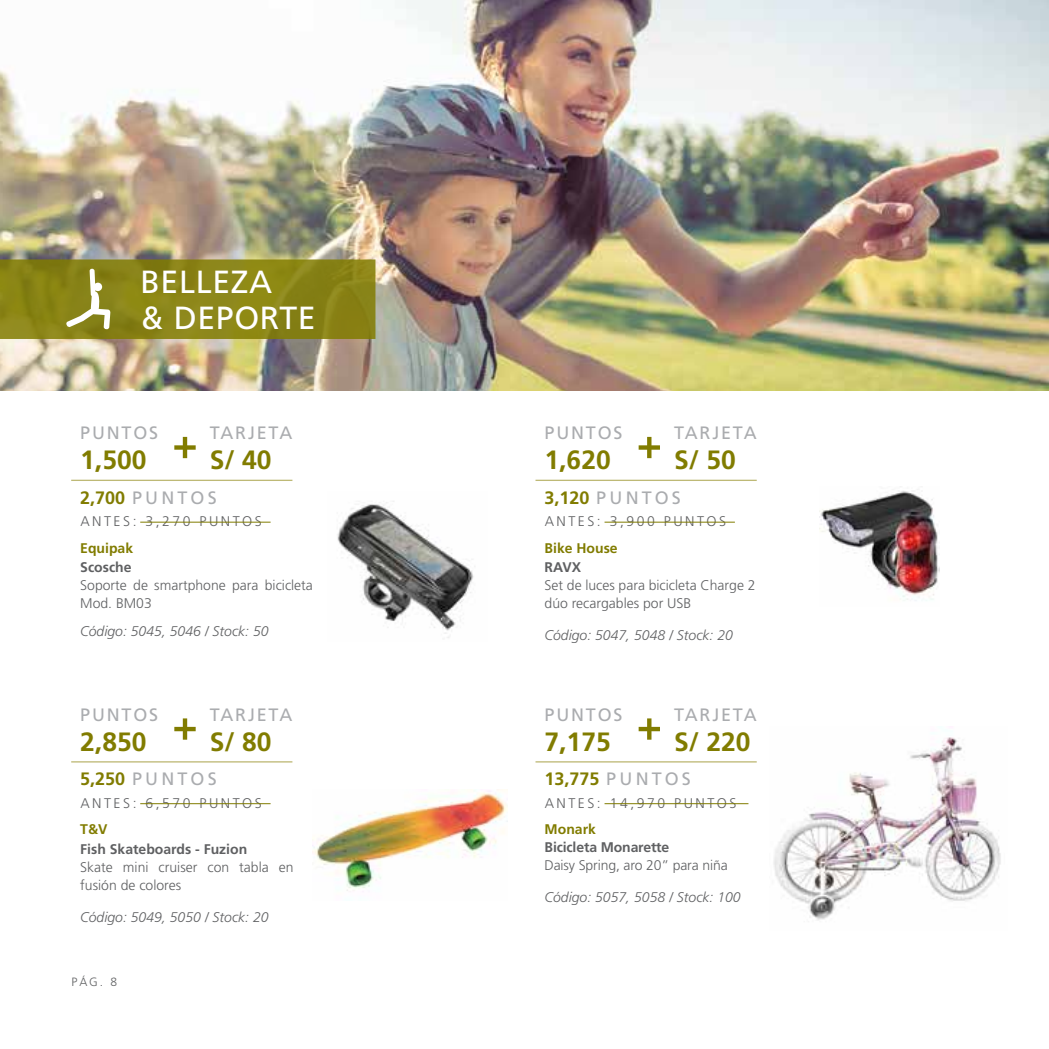
<style>
.page{position:relative;width:1049px;height:1049px;background:#fff}
.page>*{position:absolute;margin:0;border:0;box-sizing:border-box;transform-origin:0 0}
.t1{font:32px/36px "Frutiger";letter-spacing:.02em;color:#fff}
.t2{font:700 26.4px "Frutiger";color:#817c00}
.t3{font:18px "Frutiger";letter-spacing:.1em;color:#aaacaf}
.t4{font:700 18px "Frutiger";color:#817c00}
.t5{font:300 14px/18px "Frutiger";color:#5f6062}
.t6{font:italic 300 14px "Frutiger";color:#5f6062}
.t7{font:300 14px "Frutiger";letter-spacing:.18em;color:#5f6062}
.t8{font:700 14px "Frutiger";color:#5f6062}
.t9{font:700 14px "Frutiger";color:#817c00}
.t10{font:300 12px "Frutiger";color:#5f6062}
.s1{font-weight:700;color:#817c00}
.s2{font-weight:400;color:#aaacaf}
</style>
<div class="page">
<img style="left:0;top:0;width:1049px;height:390px">
<svg style="left:0;top:259px;width:375px;height:80px;background:#8c861c"></svg>
<img style="left:312px;top:789px;width:195px;height:103px">
<img style="left:773px;top:737px;width:228px;height:183px">
<img style="left:819px;top:489px;width:120px;height:112px">
<img style="left:337px;top:501px;width:138px;height:137px">
<svg style="left:174px;top:437px;width:22px;height:21px"></svg>
<svg style="left:639px;top:437px;width:21px;height:21px"></svg>
<svg style="left:174px;top:718px;width:22px;height:22px"></svg>
<svg style="left:639px;top:718px;width:21px;height:22px"></svg>
<hr style="left:71px;top:480px;width:221px;height:1px;background:#beb976">
<hr style="left:535px;top:480px;width:222px;height:1px;background:#beb976">
<hr style="left:71px;top:761px;width:221px;height:1px;background:#beb976">
<hr style="left:535px;top:761px;width:222px;height:1px;background:#beb976">
<hr style="left:140px;top:522px;width:131px;height:1px;background:#817c00">
<hr style="left:604px;top:522px;width:131px;height:1px;background:#817c00">
<hr style="left:140px;top:803px;width:131px;height:1px;background:#817c00">
<hr style="left:604px;top:803px;width:144px;height:1px;background:#817c00">
<h1 class="t1" style="left:140px;top:264px;width:177px">BELLEZA<br>&amp; DEPORTE</h1>
<p class="t3" style="left:80px;top:422px;width:79px">PUNTOS</p>
<p class="t3" style="left:544px;top:422px;width:79px">PUNTOS</p>
<p class="t3" style="left:210px;top:422px;width:84px">TARJETA</p>
<p class="t3" style="left:674px;top:422px;width:84px">TARJETA</p>
<h2 class="t2" style="left:80px;top:445px;width:68px">1,500</h2>
<h2 class="t2" style="left:544px;top:445px;width:68px">1,620</h2>
<h2 class="t2" style="left:210px;top:445px;width:63px">S/ 40</h2>
<h2 class="t2" style="left:674px;top:445px;width:63px">S/ 50</h2>
<p class="t3" style="left:80px;top:487px;width:138px"><span class="s1">2,700</span> PUNTOS</p>
<p class="t3" style="left:544px;top:487px;width:138px"><span class="s1">3,120</span> PUNTOS</p>
<p class="t7" style="left:80px;top:513px;width:183px">ANTES: 3,270 PUNTOS</p>
<p class="t7" style="left:545px;top:513px;width:183px">ANTES: 3,900 PUNTOS</p>
<p class="t9" style="left:80px;top:540px;width:54px">Equipak</p>
<p class="t8" style="left:80px;top:559px;width:53px">Scosche</p>
<p class="t5" style="left:80px;top:577px;width:234px">Soporte de smartphone para bicicleta<br>Mod. BM03</p>
<p class="t6" style="left:80px;top:623px;width:190px">Código: 5045, 5046 / Stock: 50</p>
<p class="t9" style="left:544px;top:540px;width:75px">Bike House</p>
<p class="t8" style="left:544px;top:559px;width:38px">RAVX</p>
<p class="t5" style="left:544px;top:577px;width:212px">Set de luces para bicicleta Charge 2 dúo recargables por USB</p>
<p class="t6" style="left:544px;top:627px;width:190px">Código: 5047, 5048 / Stock: 20</p>
<p class="t3" style="left:80px;top:704px;width:79px">PUNTOS</p>
<p class="t3" style="left:544px;top:704px;width:79px">PUNTOS</p>
<p class="t3" style="left:210px;top:704px;width:84px">TARJETA</p>
<p class="t3" style="left:674px;top:704px;width:84px">TARJETA</p>
<h2 class="t2" style="left:80px;top:726px;width:68px">2,850</h2>
<h2 class="t2" style="left:544px;top:726px;width:68px">7,175</h2>
<h2 class="t2" style="left:210px;top:726px;width:63px">S/ 80</h2>
<h2 class="t2" style="left:674px;top:726px;width:78px">S/ 220</h2>
<p class="t3" style="left:80px;top:768px;width:138px"><span class="s1">5,250</span> PUNTOS</p>
<p class="t4" style="left:544px;top:768px;width:148px">13,775 <span class="s2">PUNTOS</span></p>
<p class="t7" style="left:80px;top:795px;width:183px">ANTES: 6,570 PUNTOS</p>
<p class="t7" style="left:545px;top:795px;width:193px">ANTES: 14,970 PUNTOS</p>
<p class="t9" style="left:80px;top:821px;width:29px">T&amp;V</p>
<p class="t8" style="left:80px;top:841px;width:168px">Fish Skateboards - Fuzion</p>
<p class="t5" style="left:80px;top:858px;width:215px">Skate mini cruiser con tabla en fusión de colores</p>
<p class="t6" style="left:80px;top:909px;width:190px">Código: 5049, 5050 / Stock: 20</p>
<p class="t10" style="left:71px;top:975px;width:47px">PÁG. 8</p>
<p class="t9" style="left:544px;top:821px;width:53px">Monark</p>
<p class="t8" style="left:544px;top:839px;width:126px">Bicicleta Monarette</p>
<p class="t5" style="left:544px;top:857px;width:185px">Daisy Spring, aro 20” para niña</p>
<p class="t6" style="left:544px;top:889px;width:198px">Código: 5057, 5058 / Stock: 100</p>
</div>
